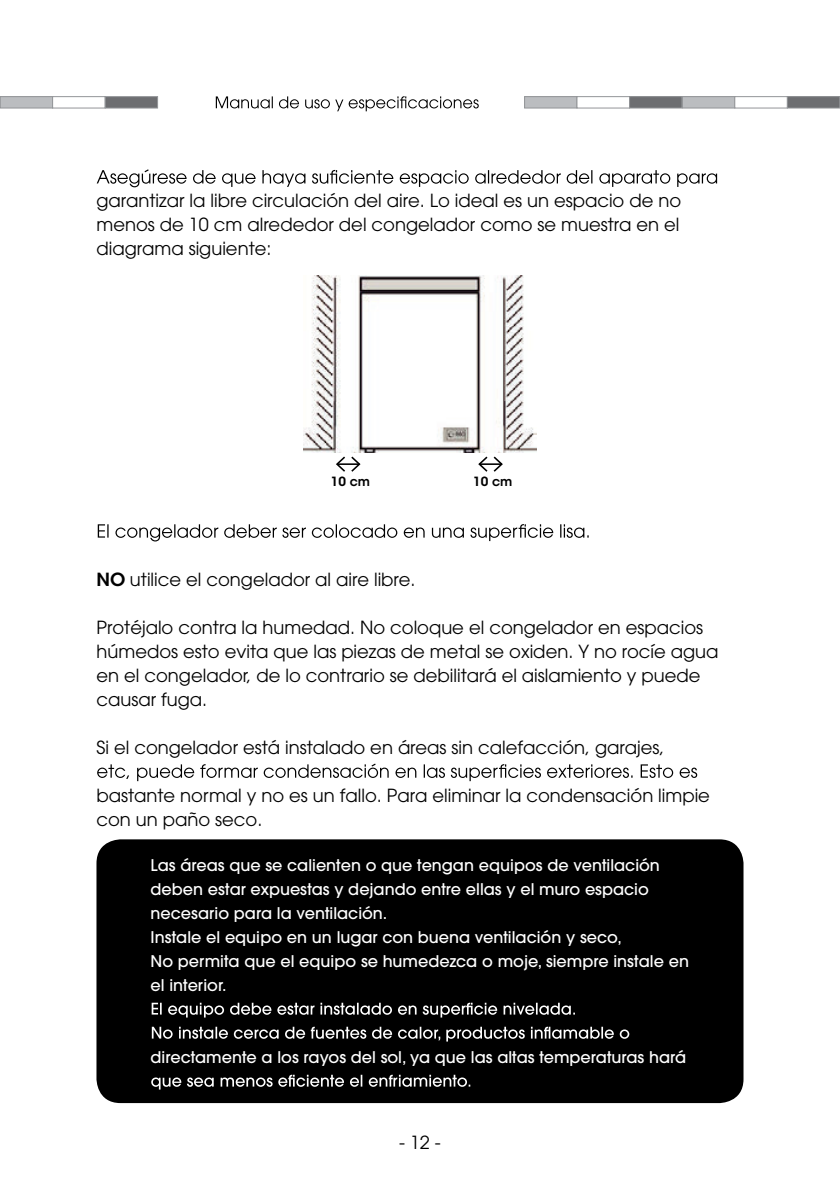
<style>
.page{position:relative;width:840px;height:1191px;background:#fff}
.page>*{position:absolute;margin:0;border:0;box-sizing:border-box;transform-origin:0 0}
.t1{font:18px/24px "ITC Avant Garde Std";color:#000}
.t2{font:500 16px/24px "ITC Avant Garde Std";color:#fff}
.t3{font:600 12.6px "ITC Avant Garde Std";color:#000}
.s1{font-weight:600}
</style>
<div class="page">
<svg style="left:216px;top:96px;width:262px;height:15px"></svg>
<div style="left:0;top:97px;width:53px;height:11px;background:#bbbdc0"></div>
<div style="left:0;top:96px;width:53px;height:12px;border:1px solid #939598"></div>
<div style="left:52px;top:96px;width:53px;height:12px;background:#fff;border:1px solid #939598"></div>
<div style="left:105px;top:96px;width:53px;height:12px;background:#6d6e71;border:1px solid #939598"></div>
<div style="left:682px;top:97px;width:52px;height:11px;background:#bbbdc0"></div>
<div style="left:681px;top:96px;width:53px;height:12px;border:1px solid #939598"></div>
<div style="left:734px;top:96px;width:53px;height:12px;background:#fff;border:1px solid #939598"></div>
<div style="left:786px;top:97px;width:53px;height:11px;background:#6d6e71"></div>
<div style="left:786px;top:96px;width:53px;height:12px;border:1px solid #939598"></div>
<div style="left:524px;top:97px;width:52px;height:11px;background:#bbbdc0"></div>
<div style="left:524px;top:96px;width:53px;height:12px;border:1px solid #939598"></div>
<div style="left:576px;top:96px;width:53px;height:12px;background:#fff;border:1px solid #939598"></div>
<div style="left:629px;top:97px;width:52px;height:11px;background:#6d6e71"></div>
<div style="left:629px;top:96px;width:52px;height:12px;border:1px solid #939598"></div>
<div style="left:96px;top:839px;width:647px;height:264px;background:#000;border-radius:24px"></div>
<svg style="left:97px;top:169px;width:619px;height:18px"></svg>
<svg style="left:98px;top:524px;width:490px;height:17px"></svg>
<svg style="left:97px;top:763px;width:599px;height:18px"></svg>
<svg style="left:151px;top:1002px;width:423px;height:15px"></svg>
<svg style="left:152px;top:1026px;width:477px;height:15px"></svg>
<svg style="left:151px;top:1074px;width:319px;height:15px"></svg>
<img style="left:303px;top:275px;width:233px;height:177px">
<svg style="left:336px;top:456px;width:25px;height:16px"></svg>
<svg style="left:478px;top:456px;width:25px;height:16px"></svg>
<p class="t1" style="left:96px;top:189px;width:586px;text-align:justify">garantizar la libre circulación del aire. Lo ideal es un espacio de no menos de 10 cm alrededor del congelador como se muestra en el diagrama siguiente:</p>
<p class="t3" style="left:330px;top:473px;width:41px">10 cm</p>
<p class="t3" style="left:473px;top:473px;width:41px">10 cm</p>
<p class="t1" style="left:96px;top:567px;width:320px"><span class="s1">NO</span> utilice el congelador al aire libre.</p>
<p class="t1" style="left:96px;top:615px;width:623px">Protéjalo contra la humedad. No coloque el congelador en espacios húmedos esto evita que las piezas de metal se oxiden. Y no rocíe agua en el congelador, de lo contrario se debilitará el aislamiento y puede causar fuga.</p>
<p class="t1" style="left:96px;top:735px;width:569px">Si el congelador está instalado en áreas sin calefacción, garajes,</p>
<p class="t1" style="left:96px;top:783px;width:614px">bastante normal y no es un fallo. Para eliminar la condensación limpie con un paño seco.</p>
<p class="t2" style="left:150px;top:852px;width:539px">Las áreas que se calienten o que tengan equipos de ventilación deben estar expuestas y dejando entre ellas y el muro espacio necesario para la ventilación.<br>Instale el equipo en un lugar con buena ventilación y seco,<br>No permita que el equipo se humedezca o moje, siempre instale en el interior.</p>
<p class="t2" style="left:150px;top:1044px;width:537px">directamente a los rayos del sol, ya que las altas temperaturas hará</p>
<p class="t1" style="left:399px;top:1130px;width:43px">- 12 -</p>
</div>
